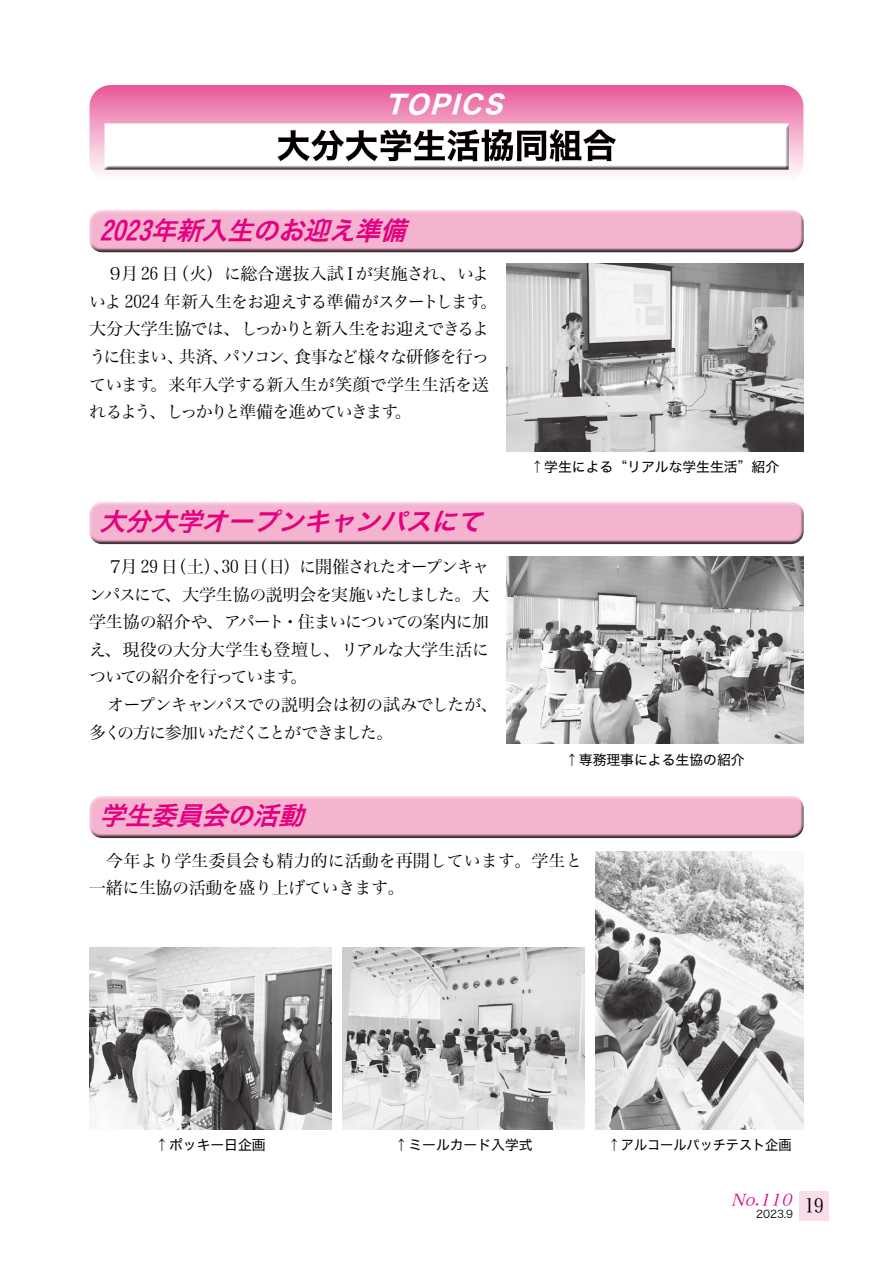
<style>
.page{position:relative;width:893px;height:1263px;background:#fff}
.page>*{position:absolute;margin:0;border:0;box-sizing:border-box;transform-origin:0 0}
.t1{font:italic 25.5px "Hiragino Kaku W6 90 ms RKSJ H";color:#e4007f}
.t2{font:italic 25.5px "Hiragino Kaku W7 90 msp RKSJ H";color:#fff}
.t3{font:16.95px/27.6px "Hiragino Min W3 90 ms RKSJ H";letter-spacing:-.065em;color:#000}
.t4{font:16.95px/27.6px "Hiragino Min W3 90 ms RKSJ H";letter-spacing:-.04em;color:#000}
.t5{font:16.95px/27.6px "Hiragino Min W3 90 ms RKSJ H";color:#000}
.t6{font:italic 15.9px "Hiragino Min W3 90 msp RKSJ H";color:#e4007f}
.t7{font:13.8px "Hiragino Kaku W4 90 ms RKSJ H";color:#000}
.t8{font:13.8px "Hiragino Kaku W4 90 ms RKSJ H";color:#000;scale:.95 1}
.t9{font:10.65px "Hiragino Kaku W3 90 msp RKSJ H";color:#000}
</style>
<div class="page">
<svg style="left:90px;top:85px;width:713px;height:90px;background:#ee88b5"></svg>
<div style="left:100px;top:121px;width:691px;height:50px;background:#f19ec2"></div>
<div style="left:101px;top:122px;width:690px;height:49px;background:#000;opacity:.75"></div>
<div style="left:89px;top:207px;width:716px;height:41px;background:#fff;opacity:.75"></div>
<div style="left:89px;top:213px;width:717px;height:40px;background:#000;opacity:.75"></div>
<div style="left:89px;top:499px;width:716px;height:41px;background:#fff;opacity:.75"></div>
<div style="left:89px;top:505px;width:717px;height:40px;background:#000;opacity:.75"></div>
<div style="left:89px;top:793px;width:716px;height:41px;background:#fff;opacity:.75"></div>
<div style="left:89px;top:799px;width:717px;height:40px;background:#000;opacity:.75"></div>
<img style="left:506px;top:264px;width:298px;height:187px">
<img style="left:506px;top:557px;width:298px;height:187px">
<img style="left:89px;top:947px;width:243px;height:182px">
<img style="left:596px;top:851px;width:208px;height:278px">
<img style="left:342px;top:947px;width:243px;height:182px">
<div style="left:799px;top:1191px;width:30px;height:29px;background:#fadcea"></div>
<h1 class="t2" style="left:386px;top:91px;width:126px">TOPICS</h1>
<h1 class="t1" style="left:99px;top:217px;width:315px">2023年新入生のお迎え準備</h1>
<p class="t4" style="left:89px;top:260px;width:410px">　９月 26 日（火）に総合選抜入試Ⅰが実施され、いよいよ 2024 年新入生をお迎えする準備がスタートします。大分大学生協では、しっかりと新入生をお迎えできるように住まい、共済、パソコン、食事など様々な研修を行っています。来年入学する新入生が笑顔で学生生活を送れるよう、しっかりと準備を進めていきます。</p>
<h1 class="t1" style="left:99px;top:509px;width:392px">大分大学オープンキャンパスにて</h1>
<p class="t3" style="left:89px;top:553px;width:410px">　７月 29 日（土）、30 日（日）に開催されたオープンキャンパスにて、大学生協の説明会を実施いたしました。大学生協の紹介や、アパート・住まいについての案内に加え、現役の大分大学生も登壇し、リアルな大学生活についての紹介を行っています。<br>　オープンキャンパスでの説明会は初の試みでしたが、多くの方に参加いただくことができました。</p>
<h1 class="t1" style="left:99px;top:803px;width:213px">学生委員会の活動</h1>
<p class="t7" style="left:530px;top:459px;width:250px">↑学生による“リアルな学生生活”紹介</p>
<p class="t7" style="left:565px;top:752px;width:181px">↑専務理事による生協の紹介</p>
<p class="t5" style="left:89px;top:847px;width:495px">　今年より学生委員会も精力的に活動を再開しています。学生と一緒に生協の活動を盛り上げていきます。</p>
<p class="t7" style="left:155px;top:1137px;width:112px">↑ポッキー日企画</p>
<p class="t7" style="left:395px;top:1137px;width:140px">↑ミールカード入学式</p>
<p class="t8" style="left:608px;top:1137px;width:195px">↑アルコールパッチテスト企画</p>
<p class="t6" style="left:731px;top:1192px;width:67px">No.110</p>
<p class="t9" style="left:756px;top:1209px;width:69px">2023.9 <sup>19</sup></p>
</div>
